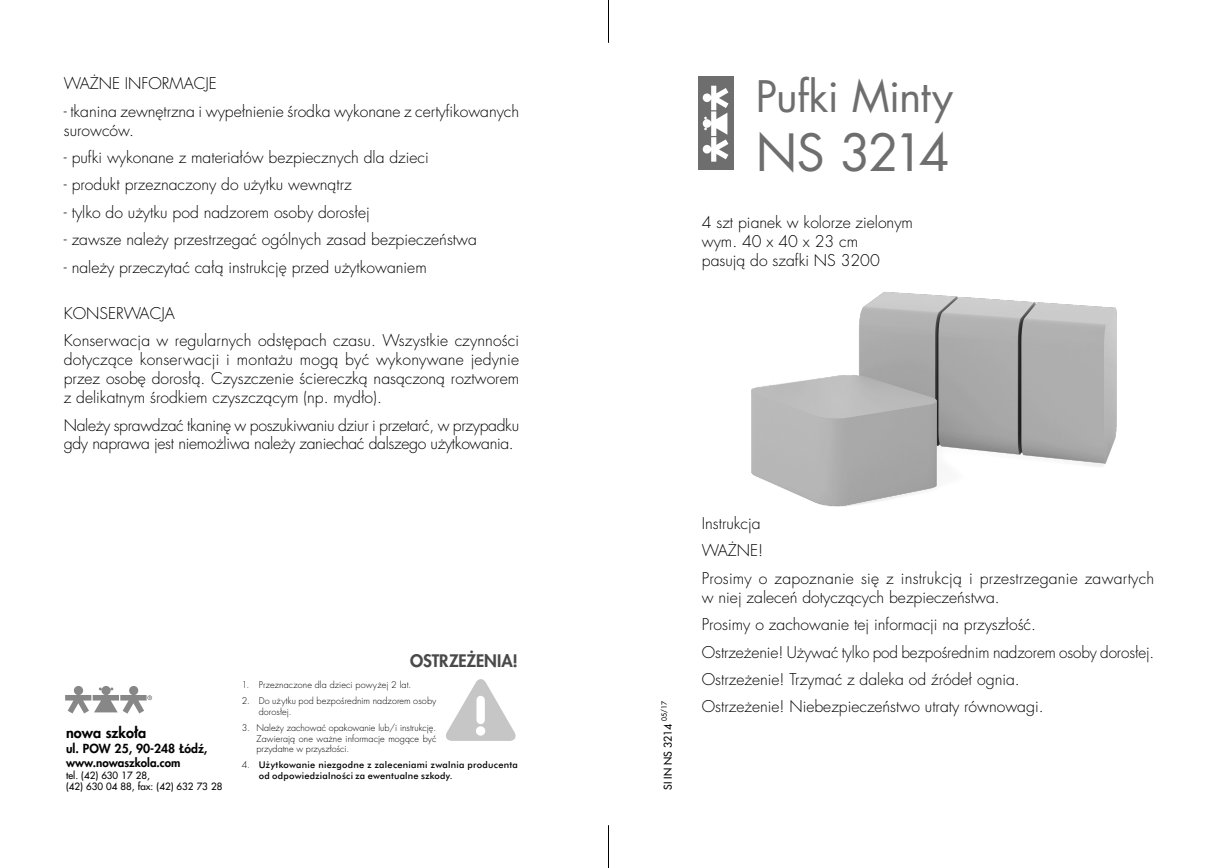
<style>
.page{position:relative;width:1217px;height:868px;background:#fff}
.page>*{position:absolute;margin:0;border:0;box-sizing:border-box;transform-origin:0 0}
.Name1{font:49.95px "Futura LTS Book";letter-spacing:-.08em;color:#6e6e6e}
.Name1-2{font:42.3px "Futura LTS Book";letter-spacing:-.015em;color:#6e6e6e}
.Point{font:800 16.8px "Futura LTS";letter-spacing:-.005em;color:#494949}
.Text{font:300 15.75px/18.9px "Futura LTS";color:#000}
.Text-2{font:300 15.75px/18.9px "Futura LTS";letter-spacing:-.02em;color:#000}
.t1{font:800 14.4px "Futura LTS";color:#000}
.t2{font:800 12.15px "Futura LTS";color:#000}
.t3{font:800 11.55px "Futura LTS";color:#000}
.t4{font:10.5px "Futura LTS";color:#000}
.t5{font:9.75px/11.7px "Futura LTS";color:#000}
.Point-2{font:500 9px/10.8px "Ravi Futura";letter-spacing:.025em;color:#000}
.numer{font:300 9px/10.8px "Futura LTS";letter-spacing:.005em;color:#000;text-align:justify}
.Point-3{font:300 9px/10.8px "Futura LTS";letter-spacing:.015em;color:#000}
.t6{font:6.9px "Futura LTS";color:#000}
.s1{font-family:"Futura LTS";font-weight:300}
</style>
<div class="page">
<hr style="left:608px;top:0;width:1px;height:43px;background:#000">
<hr style="left:608px;top:825px;width:1px;height:42px;background:#000">
<div style="left:697px;top:77px;width:36px;height:93px;background:#6e6e6e"></div>
<svg style="left:702px;top:86px;width:26px;height:76px"></svg>
<img style="left:446px;top:679px;width:70px;height:62px">
<svg style="left:65px;top:686px;width:87px;height:27px"></svg>
<img style="left:697px;top:166px;width:420px;height:341px">
<p class="Text" style="left:64px;top:74px;width:155px">WAŻNE INFORMACJE</p>
<p class="Text" style="left:64px;top:102px;width:456px">- tkanina zewnętrzna i wypełnienie środka wykonane z certyfikowanych surowców.</p>
<p class="Text" style="left:64px;top:148px;width:366px">- pufki wykonane z materiałów bezpiecznych dla dzieci</p>
<p class="Text" style="left:64px;top:175px;width:289px">- produkt przeznaczony do użytku wewnątrz</p>
<p class="Text" style="left:64px;top:203px;width:307px">- tylko do użytku pod nadzorem osoby dorosłej</p>
<p class="Text" style="left:64px;top:230px;width:414px">- zawsze należy przestrzegać ogólnych zasad bezpieczeństwa</p>
<p class="Text" style="left:64px;top:258px;width:364px">- należy przeczytać całą instrukcję przed użytkowaniem</p>
<p class="Text" style="left:64px;top:304px;width:113px">KONSERWACJA</p>
<p class="Text" style="left:64px;top:331px;width:457px;text-align:justify">Konserwacja w regularnych odstępach czasu. Wszystkie czynności dotyczące konserwacji i montażu mogą być wykonywane jedynie przez osobę dorosłą. Czyszczenie ściereczką nasączoną roztworem z delikatnym środkiem czyszczącym (np. mydło).</p>
<p class="Text-2" style="left:64px;top:415px;width:456px">Należy sprawdzać tkaninę w poszukiwaniu dziur i przetarć, w przypadku gdy naprawa jest niemożliwa należy zaniechać dalszego użytkowania.</p>
<p class="t1" style="left:66px;top:723px;width:82px">nowa szko³a</p>
<p class="t2" style="left:66px;top:740px;width:143px">ul. POW 25, 90-248 £ódŸ,</p>
<p class="t3" style="left:66px;top:754px;width:116px">www.nowaszkola.com</p>
<p class="t5" style="left:66px;top:769px;width:158px">tel. (42) 630 17 28,<br>(42) 630 04 88, fax: (42) 632 73 28</p>
<p class="Point" style="left:410px;top:649px;width:109px">OSTRZEŻENIA!</p>
<p class="Point-3" style="left:242px;top:679px;width:171px">1. Przeznaczone dla dzieci powy¿ej 2 lat.</p>
<p class="Point-3" style="left:259px;top:695px;width:179px;text-indent:-17px">2. Do u¿ytku pod bezpoœrednim nadzorem osoby doros³ej.</p>
<p class="numer" style="left:256px;top:722px;width:181px;text-indent:-15px">3. Nale¿y zachowaæ opakowanie lub/i instrukcjê.<br>Zawieraj¹ one wa¿ne informacje mog¹ce byæ przydatne w przysz³oœci.</p>
<p class="Point-2" style="left:259px;top:759px;width:261px;text-indent:-17px"><span class="s1">4.</span> U¿yt-ko-wa-nie nie-zgod-ne z za-le-ce-nia-mi zwal-nia pro-du-cen-ta od od-po-wie-dzial-no-œci za ewen-tu-al-ne szko-dy.</p>
<p class="Name1-2" style="left:755px;top:70px;width:199px">Pufki Minty</p>
<p class="Name1" style="left:755px;top:120px;width:195px">NS 3214</p>
<p class="Text" style="left:701px;top:213px;width:213px">4 szt pianek w kolorze zielonym wym. 40 x 40 x 23 cm<br>pasują do szafki NS 3200</p>
<p class="t6" style="left:659px;top:720px;width:21px;rotate:-90deg">05/17</p>
<p class="t4" style="left:660px;top:789px;width:68px;rotate:-90deg">SI IN NS 3214</p>
<p class="Text" style="left:701px;top:514px;width:60px">Instrukcja</p>
<p class="Text" style="left:701px;top:541px;width:63px">WAŻNE!</p>
<p class="Text" style="left:701px;top:569px;width:453px">Prosimy o zapoznanie się z instrukcją i przestrzeganie zawartych w niej zaleceń dotyczących bezpieczeństwa.</p>
<p class="Text" style="left:701px;top:615px;width:335px">Prosimy o zachowanie tej informacji na przyszłość.</p>
<p class="Text" style="left:701px;top:642px;width:454px">Ostrzeżenie! Używać tylko pod bezpośrednim nadzorem osoby dorosłej.</p>
<p class="Text" style="left:701px;top:670px;width:319px">Ostrzeżenie! Trzymać z daleka od źródeł ognia.</p>
<p class="Text" style="left:701px;top:697px;width:343px">Ostrzeżenie! Niebezpieczeństwo utraty równowagi.</p>
</div>
